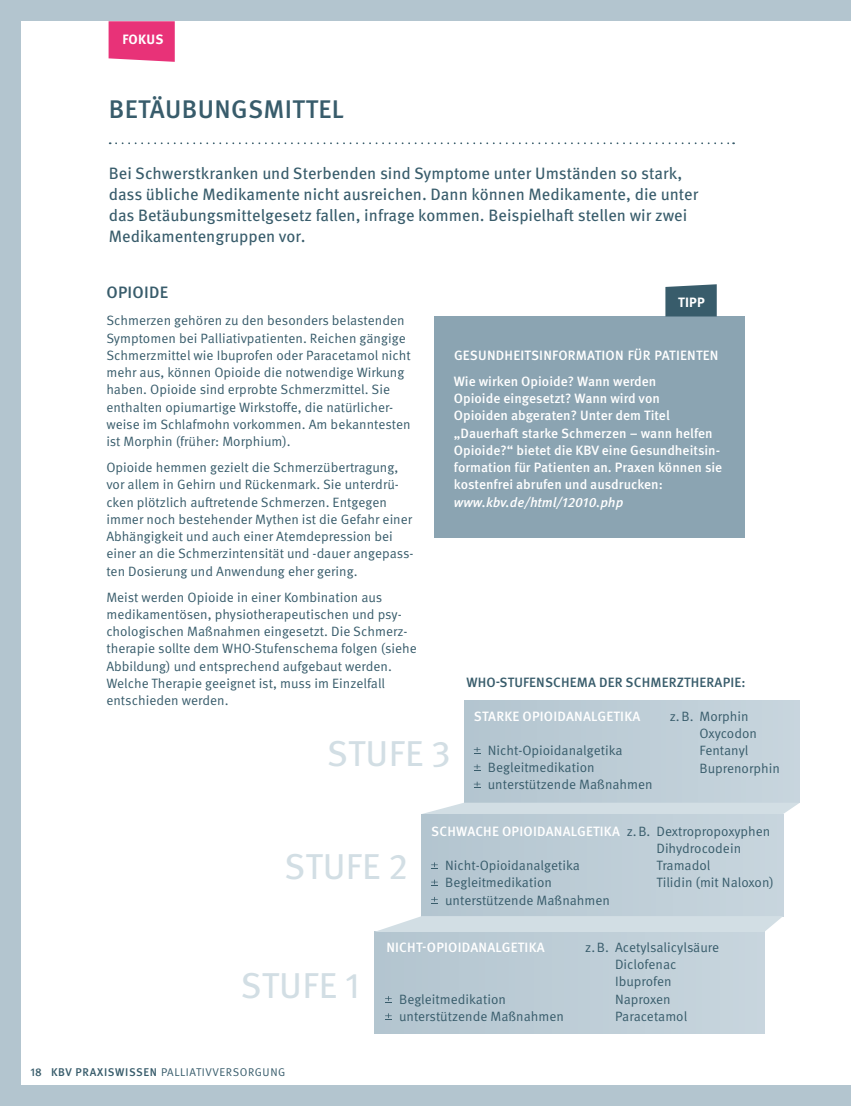
<style>
.page{position:relative;width:851px;height:1106px;background:#fff}
.page>*{position:absolute;margin:0;border:0;box-sizing:border-box;transform-origin:0 0}
.t1{font:36px "Meta Pro";letter-spacing:.01em;color:#d2dee4}
.t2{font:500 25.5px "Meta Pro";letter-spacing:.015em;color:#385c6b}
.t3{font:16.5px/21px "Meta Pro";color:#385c6b}
.t4{font:500 16.5px "Meta Pro";letter-spacing:.015em;color:#385c6b}
.t5{font:13.5px/17.2px "Meta Pro Norm";color:#385c6b}
.t6{font:500 13.5px/17.2px "Meta Pro";color:#fff}
.t7{font:500 13.5px "Meta Pro";letter-spacing:.01em;color:#385c6b}
.t8{font:italic 500 13.5px "Meta Pro";color:#fff}
.t9{font:700 13.5px "Meta Pro";letter-spacing:.015em;color:#fff}
.t10{font:11.25px "Meta Pro Norm";letter-spacing:.05em;color:#385c6b}
.s1{font-family:"Meta Pro Norm";font-weight:400;color:#385c6b}
.s2{font-family:"Meta Pro";font-weight:500}
</style>
<div class="page">
<div style="left:0;top:0;width:850px;height:1106px;background:#b3c5cf"></div>
<div style="left:21px;top:21px;width:829px;height:1063px;background:#fff"></div>
<svg style="left:109px;top:21px;width:66px;height:41px"></svg>
<svg style="left:110px;top:142px;width:624px;height:2px"></svg>
<div style="left:433px;top:316px;width:311px;height:221px;background:#8ba4b2"></div>
<svg style="left:665px;top:284px;width:51px;height:33px"></svg>
<div style="left:422px;top:814px;width:361px;height:102px;background:#bdcdd7"></div>
<div style="left:464px;top:700px;width:335px;height:102px;background:#bdcdd7"></div>
<svg style="left:423px;top:802px;width:376px;height:12px"></svg>
<svg style="left:431px;top:862px;width:6px;height:7px"></svg>
<svg style="left:431px;top:879px;width:6px;height:7px"></svg>
<svg style="left:473px;top:747px;width:7px;height:7px"></svg>
<svg style="left:473px;top:764px;width:7px;height:7px"></svg>
<svg style="left:473px;top:781px;width:7px;height:7px"></svg>
<div style="left:374px;top:931px;width:390px;height:102px;background:#bdcdd7"></div>
<svg style="left:376px;top:916px;width:407px;height:16px"></svg>
<svg style="left:385px;top:996px;width:6px;height:7px"></svg>
<svg style="left:385px;top:1013px;width:6px;height:7px"></svg>
<p class="t9" style="left:122px;top:29px;width:42px">FOKUS</p>
<h2 class="t2" style="left:109px;top:90px;width:236px">BETÄUBUNGSMITTEL</h2>
<p class="t3" style="left:109px;top:161px;width:591px">Bei Schwerstkranken und Sterbenden sind Symptome unter Umständen so stark, dass übliche Medikamente nicht ausreichen. Dann können Medikamente, die unter das Betäubungsmittelgesetz fallen, infrage kommen. Beispielhaft stellen wir zwei Medikamentengruppen vor.</p>
<p class="t4" style="left:106px;top:279px;width:63px">OPIOIDE</p>
<p class="t5" style="left:106px;top:311px;width:306px">Schmerzen gehören zu den besonders belastenden Symptomen bei Palliativpatienten. Reichen gängige Schmerzmittel wie Ibuprofen oder Paracetamol nicht mehr aus, können Opioide die notwendige Wirkung haben. Opioide sind erprobte Schmerzmittel. Sie enthalten opiumartige Wirkstoffe, die natürlicher&shy;weise im Schlafmohn vorkommen. Am bekanntesten ist Morphin (früher: Morphium).</p>
<p class="t5" style="left:106px;top:458px;width:309px">Opioide hemmen gezielt die Schmerzübertragung, vor allem in Gehirn und Rückenmark. Sie unterdrü&shy;cken plötzlich auftretende Schmerzen. Entgegen immer noch bestehender Mythen ist die Gefahr einer Abhängigkeit und auch einer Atemdepression bei einer an die Schmerzintensität und -dauer angepass&shy;ten Dosierung und Anwendung eher gering.</p>
<p class="t5" style="left:106px;top:587px;width:312px">Meist werden Opioide in einer Kombination aus medikamentösen, physiotherapeutischen und psy&shy;chologischen Maßnahmen eingesetzt. Die Schmerz&shy;therapie sollte dem WHO-Stufenschema folgen (siehe Abbildung) und entsprechend aufgebaut werden.<br>Welche Therapie geeignet ist, muss im Einzelfall entschieden werden.</p>
<p class="t9" style="left:678px;top:291px;width:28px">TIPP</p>
<p class="t6" style="left:454px;top:341px;width:266px;line-height:26px">GESUNDHEITSINFORMATION FÜR PATIENTEN<br>Wie wirken Opioide? Wann werden</p>
<p class="t6" style="left:454px;top:389px;width:270px">Opioide eingesetzt? Wann wird von<br>Opioiden abgeraten? Unter dem Titel „Dauerhaft starke Schmerzen – wann helfen Opioide?“ bietet die KBV eine Gesundheitsin&shy;formation für Patienten an. Praxen können sie kostenfrei abrufen und ausdrucken:</p>
<p class="t8" style="left:454px;top:491px;width:171px">www.kbv.de/html/12010.php</p>
<p class="t7" style="left:466px;top:672px;width:280px">WHO-STUFENSCHEMA DER SCHMERZTHERAPIE:</p>
<h1 class="t1" style="left:327px;top:725px;width:125px">STUFE 3</h1>
<p class="t6" style="left:474px;top:706px;width:168px">STARKE OPIOIDANALGETIKA</p>
<p class="t5" style="left:488px;top:740px;width:166px">Nicht-Opioidanalgetika<br>Begleitmedikation unterstützende Maßnahmen</p>
<p class="t5" style="left:699px;top:706px;width:82px;text-indent:-30px">z.B. Morphin<br>Oxycodon<br>Fentanyl<br>Buprenorphin</p>
<h1 class="t1" style="left:284px;top:839px;width:126px">STUFE 2</h1>
<p class="t6" style="left:431px;top:821px;width:340px">SCHWACHE OPIOIDANALGETIKA <span class="s1">z.B. Dextropropoxyphen</span></p>
<p class="t5" style="left:656px;top:838px;width:119px">Dihydrocodein<br>Tramadol<br>Tilidin (mit Naloxon)</p>
<p class="t5" style="left:445px;top:856px;width:166px">Nicht-Opioidanalgetika<br>Begleitmedikation unterstützende Maßnahmen</p>
<h1 class="t1" style="left:240px;top:957px;width:120px">STUFE 1</h1>
<p class="t10" style="left:31px;top:1063px;width:256px"><span class="s2">18 KBV PRAXISWISSEN</span> PALLIATIVVERSORGUNG</p>
<p class="t6" style="left:386px;top:938px;width:160px">NICHT-OPIOIDANALGETIKA</p>
<p class="t5" style="left:399px;top:989px;width:166px">Begleitmedikation unterstützende Maßnahmen</p>
<p class="t5" style="left:615px;top:937px;width:106px;text-indent:-30px">z.B. Acetylsalicylsäure<br>Diclofenac<br>Ibuprofen<br>Naproxen<br>Paracetamol</p>
</div>
